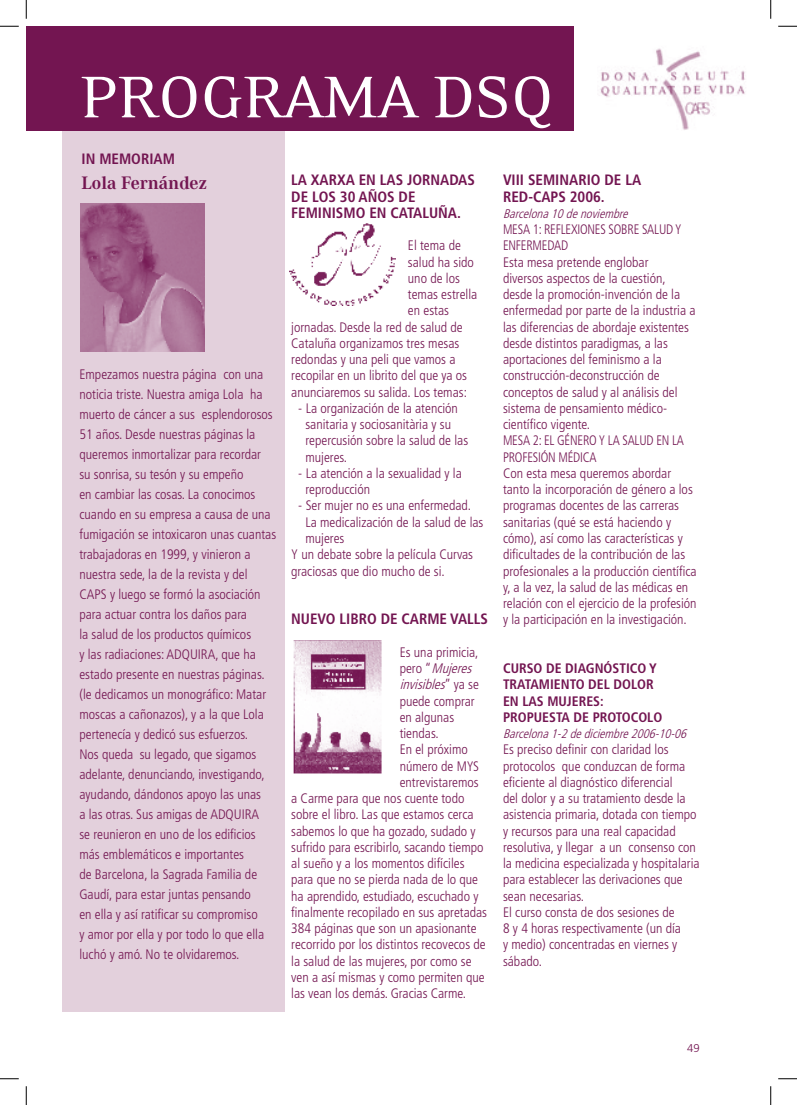
<style>
.page{position:relative;width:797px;height:1105px;background:#fff}
.page>*{position:absolute;margin:0;border:0;box-sizing:border-box;transform-origin:0 0}
.t1{font:67.5px "Eidetic Neo Omni";letter-spacing:-.02em;color:#fff}
.texto_comun{font:700 18.75px "Corporate A";color:#731551}
.t2{font:700 condensed 15px/16.2px "Frutiger LT Std";color:#731551}
.t3{font:300 condensed 13.75px/16.2px "Frutiger LT Std";color:#731551}
.t4{font:300 condensed 13.75px/16.2px "Frutiger LT Std";color:#731551;scale:.93 1}
.t5{font:700 condensed 13.75px/16.2px "Frutiger LT Std";color:#731551}
.t6{font:italic 300 condensed 12.5px "Frutiger LT Std";color:#731551}
.t7{font:300 11.25px "Frutiger LT Std";color:#731551}
.s1{font-style:italic}
</style>
<div class="page">
<div style="left:62px;top:119px;width:222px;height:892px;background:#e3d0dc"></div>
<img style="left:81px;top:203px;width:124px;height:148px">
<img style="left:293px;top:640px;width:89px;height:134px">
<img style="left:289px;top:224px;width:106px;height:82px">
<div style="left:26px;top:26px;width:547px;height:104px;background:#731551"></div>
<img style="left:600px;top:48px;width:145px;height:82px">
<svg style="left:0;top:25px;width:19px;height:2px"></svg>
<svg style="left:778px;top:25px;width:19px;height:2px"></svg>
<svg style="left:0;top:1078px;width:19px;height:1px"></svg>
<svg style="left:778px;top:1078px;width:19px;height:1px"></svg>
<svg style="left:25px;top:0;width:2px;height:19px"></svg>
<svg style="left:25px;top:1086px;width:2px;height:19px"></svg>
<svg style="left:770px;top:0;width:1px;height:19px"></svg>
<svg style="left:770px;top:1086px;width:1px;height:19px"></svg>
<p class="t1" style="left:79px;top:62px;width:476px">PROGRAMA DSQ</p>
<p class="t2" style="left:82px;top:150px;width:95px">IN MEMORIAM</p>
<p class="texto_comun" style="left:82px;top:172px;width:127px">Lola Fernández</p>
<p class="t3" style="left:79px;top:364px;width:198px;line-height:20px">Empezamos nuestra página con una noticia triste. Nuestra amiga Lola ha muerto de cáncer a sus esplendorosos 51 años. Desde nuestras páginas la queremos inmortalizar para recordar<br>su sonrisa, su tesón y su empeño<br>en cambiar las cosas. La conocimos cuando en su empresa a causa de una fumigación se intoxicaron unas cuantas trabajadoras en 1999, y vinieron a nuestra sede, la de la revista y del CAPS y luego se formó la asociación para actuar contra los daños para<br>la salud de los productos químicos<br>y las radiaciones: ADQUIRA, que ha estado presente en nuestras páginas. (le dedicamos un monográfico: Matar moscas a cañonazos), y a la que Lola pertenecía y dedicó sus esfuerzos.</p>
<p class="t3" style="left:79px;top:744px;width:187px;line-height:20px">Nos queda su legado, que sigamos adelante, denunciando, investigando, ayudando, dándonos apoyo las unas a las otras. Sus amigas de ADQUIRA se reunieron en uno de los edificios más emblemáticos e importantes<br>de Barcelona, la Sagrada Familia de Gaudí, para estar juntas pensando en ella y así ratificar su compromiso y amor por ella y por todo lo que ella luchó y amó. No te olvidaremos.</p>
<p class="t2" style="left:291px;top:172px;width:185px">LA XARXA EN LAS JORNADAS<br>DE LOS 30 AÑOS DE<br>FEMINISMO EN CATALUÑA.</p>
<p class="t3" style="left:408px;top:238px;width:54px">El tema de</p>
<p class="t3" style="left:408px;top:254px;width:67px">salud ha sido</p>
<p class="t3" style="left:408px;top:270px;width:53px">uno de los</p>
<p class="t3" style="left:408px;top:287px;width:71px">temas estrella</p>
<p class="t3" style="left:408px;top:303px;width:42px">en estas</p>
<p class="t3" style="left:291px;top:319px;width:173px">jornadas. Desde la red de salud de</p>
<p class="t3" style="left:291px;top:335px;width:170px">Cataluña organizamos tres mesas</p>
<p class="t3" style="left:291px;top:352px;width:166px">redondas y una peli que vamos a</p>
<p class="t3" style="left:291px;top:368px;width:177px">recopilar en un librito del que ya os</p>
<p class="t3" style="left:291px;top:384px;width:177px">anunciaremos su salida. Los temas:</p>
<p class="t3" style="left:305px;top:400px;width:164px;text-indent:-7px">- La organización de la atención sanitaria y sociosanitària y su repercusión sobre la salud de las mujeres.</p>
<p class="t3" style="left:305px;top:465px;width:158px;text-indent:-7px">- La atención a la sexualidad y la reproducción</p>
<p class="t3" style="left:305px;top:498px;width:179px;text-indent:-7px">- Ser mujer no es una enfermedad.<br>La medicalización de la salud de las mujeres</p>
<p class="t3" style="left:291px;top:547px;width:183px">Y un debate sobre la película Curvas graciosas que dio mucho de si.</p>
<p class="t2" style="left:291px;top:611px;width:198px">NUEVO LIBRO DE CARME VALLS</p>
<p class="t3" style="left:399px;top:644px;width:81px">Es una primicia, p e r o “ <span class="s1">Mujeres invisibles</span>” y a s e puede comprar en algunas tiendas.</p>
<p class="t3" style="left:399px;top:742px;width:70px">En el próximo</p>
<p class="t3" style="left:399px;top:758px;width:81px">número de MYS</p>
<p class="t3" style="left:399px;top:774px;width:80px">entrevistaremos</p>
<p class="t3" style="left:291px;top:790px;width:175px">a Carme para que nos cuente todo</p>
<p class="t3" style="left:291px;top:807px;width:184px">sobre el libro. Las que estamos cerca</p>
<p class="t3" style="left:291px;top:823px;width:186px">sabemos lo que ha gozado, sudado y</p>
<p class="t3" style="left:291px;top:839px;width:194px">sufrido para escribirlo, sacando tiempo</p>
<p class="t3" style="left:291px;top:855px;width:175px">al sueño y a los momentos difíciles</p>
<p class="t3" style="left:291px;top:872px;width:188px">para que no se pierda nada de lo que</p>
<p class="t3" style="left:291px;top:888px;width:189px">ha aprendido, estudiado, escuchado y</p>
<p class="t3" style="left:291px;top:904px;width:197px">finalmente recopilado en sus apretadas</p>
<p class="t3" style="left:291px;top:920px;width:187px">384 páginas que son un apasionante</p>
<p class="t3" style="left:291px;top:937px;width:196px">recorrido por los distintos recovecos de</p>
<p class="t3" style="left:291px;top:953px;width:182px">la salud de las mujeres, por como se</p>
<p class="t3" style="left:291px;top:969px;width:195px">ven a así mismas y como permiten que</p>
<p class="t3" style="left:291px;top:985px;width:176px">las vean los demás. Gracias Carme.</p>
<p class="t2" style="left:503px;top:172px;width:140px">VIII SEMINARIO DE LA<br>RED-CAPS 2006.</p>
<p class="t6" style="left:503px;top:207px;width:130px">Barcelona10denoviembre</p>
<p class="t4" style="left:503px;top:222px;width:193px">MESA 1: REFLEXIONES SOBRE SALUD Y<br>ENFERMEDAD</p>
<p class="t3" style="left:503px;top:254px;width:194px">Esta mesa pretende englobar<br>diversos aspectos de la cuestión, desde la promoción-invención de la enfermedad por parte de la industria a las diferencias de abordaje existentes desde distintos paradigmas, a las aportaciones del feminismo a la construcción-deconstrucción de conceptos de salud y al análisis del sistema de pensamiento médico&shy;científico vigente.</p>
<p class="t4" style="left:503px;top:433px;width:196px">MESA 2: EL GÉNERO Y LA SALUD EN LA<br>PROFESIÓN MÉDICA</p>
<p class="t3" style="left:503px;top:465px;width:195px">Con esta mesa queremos abordar tanto la incorporación de género a los programas docentes de las carreras sanitarias (qué se está haciendo y cómo), así como las características y dificultades de la contribución de las profesionales a la producción científica y, a la vez, la salud de las médicas en relación con el ejercicio de la profesión y la participación en la investigación.</p>
<p class="t5" style="left:503px;top:660px;width:155px">CURSO DE DIAGNÓSTICO Y<br>TRATAMIENTO DEL DOLOR</p>
<p class="t5" style="left:503px;top:693px;width:102px">EN LAS MUJERES:</p>
<p class="t5" style="left:503px;top:709px;width:161px">PROPUESTA DE PROTOCOLO</p>
<p class="t6" style="left:503px;top:727px;width:189px">Barcelona1-2dediciembre2006-10-06</p>
<p class="t3" style="left:503px;top:742px;width:198px">Es preciso definir con claridad los protocolos que conduzcan de forma eficiente al diagnóstico diferencial<br>del dolor y a su tratamiento desde la asistencia primaria, dotada con tiempo y recursos para una real capacidad resolutiva, y llegar a un consenso con la medicina especializada y hospitalaria para establecer las derivaciones que sean necesarias.</p>
<p class="t3" style="left:503px;top:904px;width:179px">El curso consta de dos sesiones de<br>8 y 4 horas respectivamente (un día y medio) concentradas en viernes y sábado.</p>
<p class="t7" style="left:687px;top:1041px;width:14px">49</p>
</div>
